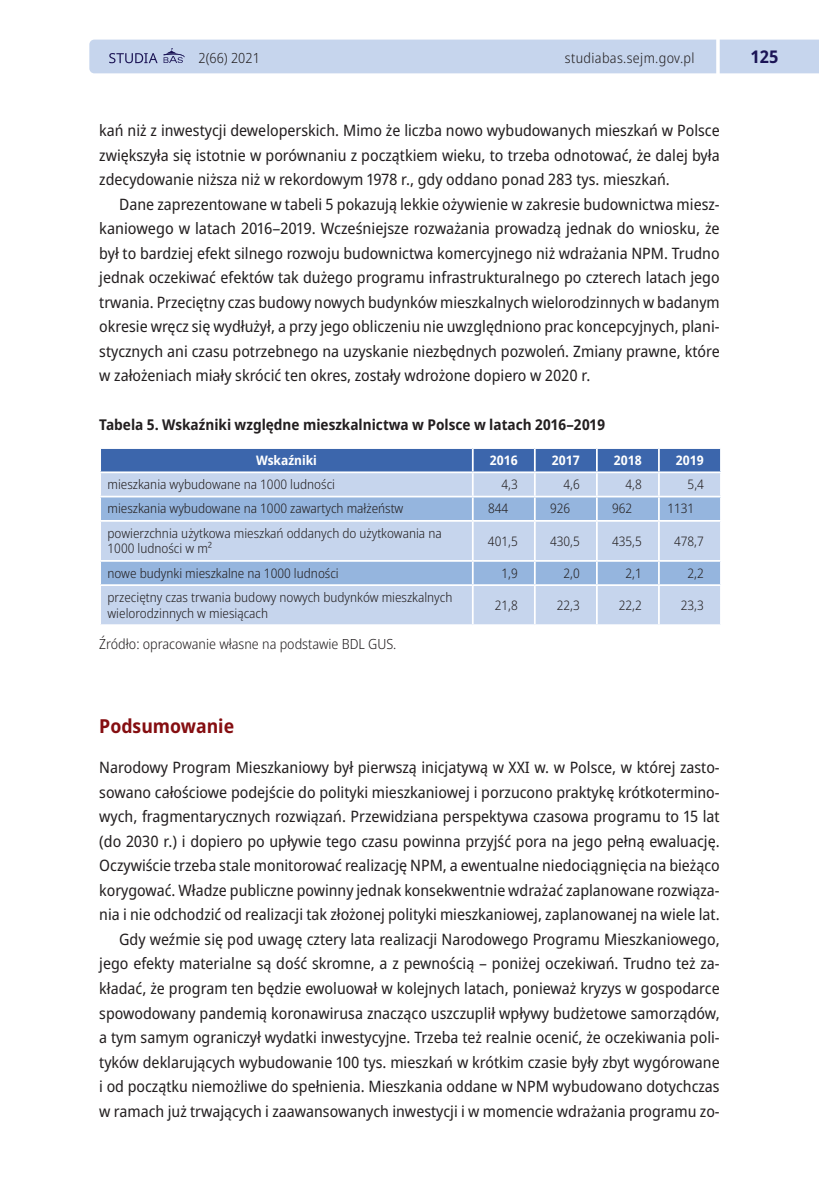
<style>
.page{position:relative;width:819px;height:1191px;background:#fff}
.page>*{position:absolute;margin:0;border:0;box-sizing:border-box;transform-origin:0 0}
.t1{font:700 semi-condensed 19.25px "Noto Sans";color:#850e11}
.t2{font:700 semi-condensed 17.5px "Noto Sans";color:#1b1455}
.t3{font:semi-condensed 15.75px/24.5px "Noto Sans";color:#231f20;text-align:justify}
.t4{font:700 semi-condensed 14.88px "Noto Sans";color:#231f20}
.t5{font:300 semi-condensed 14px "Noto Sans";color:#231f20}
.t6{font:300 semi-condensed 14px "Noto Sans";letter-spacing:.025em;color:#231f20}
.t7{font:300 semi-condensed 13.12px/15.8px "Noto Sans";color:#231f20}
.t8{font:700 semi-condensed 13.12px "Noto Sans";color:#fff}
</style>
<div class="page">
<div style="left:89px;top:40px;width:730px;height:33px;background:#c6d5ed"></div>
<hr style="left:716px;top:0;width:3px;height:112px;background:#fff">
<div style="left:101px;top:586px;width:619px;height:38px;background:#c6d5ed"></div>
<svg style="left:101px;top:522px;width:619px;height:62px;background:#b4c9e7"></svg>
<hr style="left:472px;top:522px;width:1px;height:38px;background:#fff">
<hr style="left:534px;top:522px;width:1px;height:38px;background:#fff">
<hr style="left:596px;top:522px;width:1px;height:38px;background:#fff">
<hr style="left:658px;top:522px;width:1px;height:38px;background:#fff">
<hr style="left:472px;top:586px;width:1px;height:38px;background:#fff">
<hr style="left:534px;top:586px;width:1px;height:38px;background:#fff">
<hr style="left:596px;top:586px;width:1px;height:38px;background:#fff">
<hr style="left:658px;top:586px;width:1px;height:38px;background:#fff">
<svg style="left:472px;top:562px;width:1px;height:22px"></svg>
<svg style="left:534px;top:562px;width:1px;height:22px"></svg>
<svg style="left:596px;top:562px;width:1px;height:22px"></svg>
<svg style="left:658px;top:562px;width:1px;height:22px"></svg>
<svg style="left:100px;top:448px;width:621px;height:72px;background:#90acd5"></svg>
<hr style="left:99px;top:560px;width:373px;height:2px;background:#fff">
<hr style="left:472px;top:560px;width:63px;height:2px;background:#fff">
<hr style="left:535px;top:560px;width:62px;height:2px;background:#fff">
<hr style="left:597px;top:560px;width:62px;height:2px;background:#fff">
<hr style="left:659px;top:560px;width:62px;height:2px;background:#fff">
<p class="t5" style="left:198px;top:48px;width:63px">2(66) 2021</p>
<p class="t6" style="left:565px;top:48px;width:131px">studiabas.sejm.gov.pl</p>
<p class="t2" style="left:750px;top:44px;width:30px">125</p>
<p class="t3" style="left:99px;top:119px;width:622px">kań niż z inwestycji deweloperskich. Mimo że liczba nowo wybudowanych mieszkań w Polsce zwiększyła się istotnie w porównaniu z początkiem wieku, to trzeba odnotować, że dalej była zdecydowanie niższa niż w rekordowym 1978 r., gdy oddano ponad 283 tys. mieszkań.</p>
<p class="t3" style="left:99px;top:192px;width:622px;text-indent:20px">Dane zaprezentowane w tabeli 5 pokazują lekkie ożywienie w zakresie budownictwa miesz&shy;kaniowego w latach 2016–2019. Wcześniejsze rozważania prowadzą jednak do wniosku, że był to bardziej efekt silnego rozwoju budownictwa komercyjnego niż wdrażania NPM. Trudno jednak oczekiwać efektów tak dużego programu infrastrukturalnego po czterech latach jego trwania. Przeciętny czas budowy nowych budynków mieszkalnych wielorodzinnych w badanym okresie wręcz się wydłużył, a przy jego obliczeniu nie uwzględniono prac koncepcyjnych, plani&shy;stycznych ani czasu potrzebnego na uzyskanie niezbędnych pozwoleń. Zmiany prawne, które w założeniach miały skrócić ten okres, zostały wdrożone dopiero w 2020 r.</p>
<p class="t4" style="left:99px;top:414px;width:507px">Tabela 5. Wskaźniki względne mieszkalnictwa w Polsce w latach 2016–2019</p>
<p class="t8" style="left:256px;top:451px;width:62px">Wskaźniki</p>
<p class="t8" style="left:489px;top:451px;width:30px">2016</p>
<p class="t8" style="left:551px;top:451px;width:30px">2017</p>
<p class="t8" style="left:613px;top:451px;width:30px">2018</p>
<p class="t8" style="left:675px;top:451px;width:30px">2019</p>
<p class="t7" style="left:108px;top:477px;width:229px">mieszkania wybudowane na 1000 ludności</p>
<p class="t7" style="left:501px;top:477px;width:18px">4,3</p>
<p class="t7" style="left:563px;top:477px;width:18px">4,6</p>
<p class="t7" style="left:625px;top:477px;width:18px">4,8</p>
<p class="t7" style="left:687px;top:477px;width:18px">5,4</p>
<p class="t7" style="left:107px;top:501px;width:297px">mieszkania wybudowane na 1000 zawartych małżeństw</p>
<p class="t7" style="left:488px;top:501px;width:22px">844</p>
<p class="t7" style="left:550px;top:501px;width:22px">926</p>
<p class="t7" style="left:612px;top:501px;width:22px">962</p>
<p class="t7" style="left:667px;top:501px;width:28px">1131</p>
<p class="t7" style="left:107px;top:525px;width:335px">powierzchnia użytkowa mieszkań oddanych do użytkowania na<br>1000 ludności w m2</p>
<p class="t7" style="left:488px;top:533px;width:31px">401,5</p>
<p class="t7" style="left:550px;top:533px;width:31px">430,5</p>
<p class="t7" style="left:612px;top:533px;width:31px">435,5</p>
<p class="t7" style="left:674px;top:533px;width:31px">478,7</p>
<p class="t7" style="left:107px;top:565px;width:233px">nowe budynki mieszkalne na 1000 ludności</p>
<p class="t7" style="left:501px;top:565px;width:18px">1,9</p>
<p class="t7" style="left:563px;top:565px;width:18px">2,0</p>
<p class="t7" style="left:625px;top:565px;width:18px">2,1</p>
<p class="t7" style="left:687px;top:565px;width:18px">2,2</p>
<p class="t7" style="left:107px;top:589px;width:346px">przeciętny czas trwania budowy nowych budynków mieszkalnych wielorodzinnych w miesiącach</p>
<p class="t7" style="left:494px;top:597px;width:25px">21,8</p>
<p class="t7" style="left:556px;top:597px;width:25px">22,3</p>
<p class="t7" style="left:618px;top:597px;width:25px">22,2</p>
<p class="t7" style="left:680px;top:597px;width:25px">23,3</p>
<p class="t5" style="left:99px;top:634px;width:299px">Źródło: opracowanie własne na podstawie BDL GUS.</p>
<p class="t1" style="left:99px;top:712px;width:136px">Podsumowanie</p>
<p class="t3" style="left:99px;top:756px;width:622px;text-align:right">Narodowy Program Mieszkaniowy był pierwszą inicjatywą w XXI w. w Polsce, w której zasto&shy;sowano całościowe podejście do polityki mieszkaniowej i porzucono praktykę krótkotermino&shy;wych, fragmentarycznych rozwiązań. Przewidziana perspektywa czasowa programu to 15 lat (do 2030 r.) i dopiero po upływie tego czasu powinna przyjść pora na jego pełną ewaluację.<br>Oczywiście trzeba stale monitorować realizację NPM, a ewentualne niedociągnięcia na bieżąco korygować. Władze publiczne powinny jednak konsekwentnie wdrażać zaplanowane rozwiąza&shy;nia i nie odchodzić od realizacji tak złożonej polityki mieszkaniowej, zaplanowanej na wiele lat.<br>Gdy weźmie się pod uwagę cztery lata realizacji Narodowego Programu Mieszkaniowego, jego efekty materialne są dość skromne, a z pewnością – poniżej oczekiwań. Trudno też za&shy;kładać, że program ten będzie ewoluował w kolejnych latach, ponieważ kryzys w gospodarce spowodowany pandemią koronawirusa znacząco uszczuplił wpływy budżetowe samorządów, a tym samym ograniczył wydatki inwestycyjne. Trzeba też realnie ocenić, że oczekiwania poli&shy;tyków deklarujących wybudowanie 100 tys. mieszkań w krótkim czasie były zbyt wygórowane i od początku niemożliwe do spełnienia. Mieszkania oddane w NPM wybudowano dotychczas w ramach już trwających i zaawansowanych inwestycji i w momencie wdrażania programu zo-</p>
</div>
